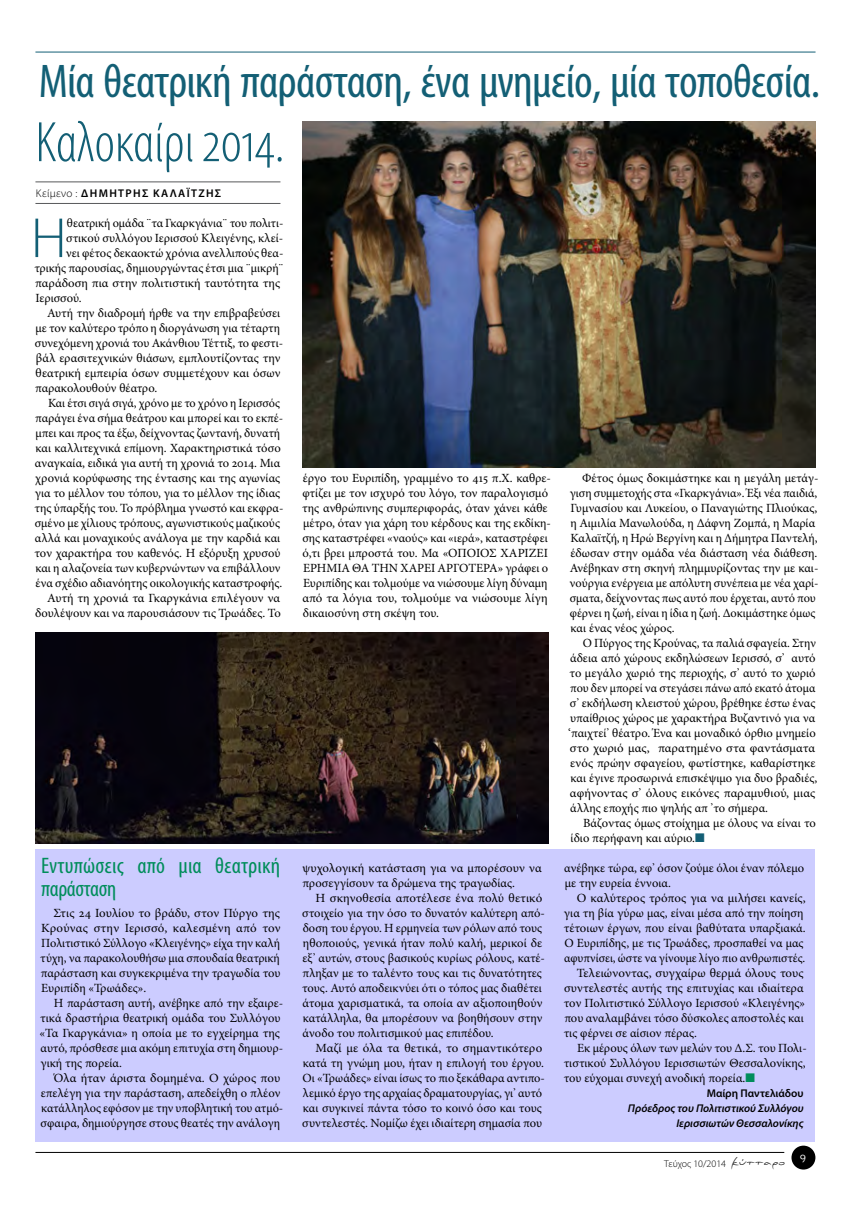
<style>
.page{position:relative;width:851px;height:1205px;background:#fff}
.page>*{position:absolute;margin:0;border:0;box-sizing:border-box;transform-origin:0 0}
.t1{font:300 condensed 57.5px "Myriad Pro";color:#135f75}
.t2{font:300 57px "Myriad Pro";color:#135f75}
.t3{font:condensed 47.5px "Myriad Pro";letter-spacing:-.015em;color:#135f75}
.t4{font:condensed 22.5px/22.5px "Myriad Pro";letter-spacing:.01em;color:#008d5b}
.t5{font:12.5px/15px "Minion Pro";color:#000}
.t6{font:300 11.75px "Bell Gothic Std";color:#fff}
.t7{font:italic 600 11.25px/15px "Myriad Pro";color:#000;text-align:right}
.t8{font:600 11.25px "Myriad Pro";letter-spacing:.12em;color:#000}
.t9{font:600 11.25px "Myriad Pro";color:#000}
.t10{font:300 10px "Myriad Pro";color:#000}
.s1{font-weight:300}
.s2{color:#135f75}
.s3{color:#008d5b}
.s4{font-family:"PF Scandal Pro";font-weight:400;font-size:11.25px}
</style>
<div class="page">
<img style="left:303px;top:122px;width:512px;height:345px">
<img style="left:35px;top:632px;width:513px;height:212px">
<div style="left:35px;top:850px;width:780px;height:292px;background:#ccf"></div>
<hr style="left:35px;top:182px;width:245px;height:1px;background:#58595b">
<hr style="left:35px;top:203px;width:245px;height:1px;background:#58595b">
<div style="left:791px;top:1145px;width:24px;height:24px;background:#000;border-radius:50%"></div>
<hr style="left:35px;top:1152px;width:749px;height:1px;background:#000">
<hr style="left:35px;top:52px;width:780px;height:1px;background:#135f75">
<h3 class="t3" style="left:39px;top:53px;width:782px">Μία θεατρική παράσταση, ένα μνημείο, μία τοποθεσία.</h3>
<h1 class="t1" style="left:35px;top:111px;width:250px">Καλοκαίρι 2014.</h1>
<p class="t8" style="left:36px;top:186px;width:179px"><span class="s1">Κείμενο :</span> Δημήτ ρης Καλαϊτζής</p>
<h2 class="t2" style="left:31px;top:207px;width:37px">Η</h2>
<p class="t5" style="left:67px;top:216px;width:218px">θεατρική ομάδα ¨τα Γκαρκγάνια¨ του πολιτι-</p>
<p class="t5" style="left:66px;top:231px;width:219px">στικού συλλόγου Ιερισσού Κλειγένης, κλεί-</p>
<p class="t5" style="left:66px;top:246px;width:219px">νει φέτος δεκαοκτώ χρόνια ανελλιπούς θεα-</p>
<p class="t5" style="left:35px;top:261px;width:250px">τρικής παρουσίας, δημιουργώντας έτσι μια ¨μικρή¨</p>
<p class="t5" style="left:35px;top:276px;width:246px">παράδοση πια στην πολιτιστική ταυτότητα της</p>
<p class="t5" style="left:36px;top:291px;width:48px">Ιερισσού.</p>
<p class="t5" style="left:47px;top:306px;width:234px">Αυτή την διαδρομή ήρθε να την επιβραβεύσει</p>
<p class="t5" style="left:36px;top:321px;width:246px">με τον καλύτερο τρόπο η διοργάνωση για τέταρτη</p>
<p class="t5" style="left:35px;top:336px;width:250px">συνεχόμενη χρονιά του Ακάνθιου Τέττιξ, το φεστι-</p>
<p class="t5" style="left:36px;top:351px;width:246px">βάλ ερασιτεχνικών θιάσων, εμπλουτίζοντας την</p>
<p class="t5" style="left:36px;top:366px;width:246px">θεατρική εμπειρία όσων συμμετέχουν και όσων</p>
<p class="t5" style="left:35px;top:381px;width:124px">παρακολουθούν θέατρο.</p>
<p class="t5" style="left:48px;top:396px;width:233px">Και έτσι σιγά σιγά, χρόνο με το χρόνο η Ιερισσός</p>
<p class="t5" style="left:35px;top:411px;width:250px">παράγει ένα σήμα θεάτρου και μπορεί και το εκπέ-</p>
<p class="t5" style="left:36px;top:426px;width:246px">μπει και προς τα έξω, δείχνοντας ζωντανή, δυνατή</p>
<p class="t5" style="left:35px;top:441px;width:247px">και καλλιτεχνικά επίμονη. Χαρακτηριστικά τόσο</p>
<p class="t5" style="left:35px;top:456px;width:247px">αναγκαία, ειδικά για αυτή τη χρονιά το 2014. Μια</p>
<p class="t5" style="left:35px;top:471px;width:246px">χρονιά κορύφωσης της έντασης και της αγωνίας</p>
<p class="t5" style="left:35px;top:486px;width:247px">για το μέλλον του τόπου, για το μέλλον της ίδιας</p>
<p class="t5" style="left:35px;top:501px;width:250px">της ύπαρξής του. Το πρόβλημα γνωστό και εκφρα-</p>
<p class="t5" style="left:35px;top:516px;width:247px">σμένο με χίλιους τρόπους, αγωνιστικούς μαζικούς</p>
<p class="t5" style="left:35px;top:531px;width:247px">αλλά και μοναχικούς ανάλογα με την καρδιά και</p>
<p class="t5" style="left:35px;top:546px;width:247px">τον χαρακτήρα του καθενός. Η εξόρυξη χρυσού</p>
<p class="t5" style="left:35px;top:561px;width:246px">και η αλαζονεία των κυβερνώντων να επιβάλλουν</p>
<p class="t5" style="left:35px;top:576px;width:248px">ένα σχέδιο αδιανόητης οικολογικής καταστροφής.</p>
<p class="t5" style="left:47px;top:591px;width:234px">Αυτή τη χρονιά τα Γκαργκάνια επιλέγουν να</p>
<p class="t5" style="left:35px;top:606px;width:247px">δουλέψουν και να παρουσιάσουν τις Τρωάδες. Το</p>
<h3 class="t4" style="left:41px;top:854px;width:240px">Εντυπώσεις από μια θεατρική παράσταση</h3>
<p class="t5" style="left:40px;top:906px;width:242px;text-align:justify;text-indent:13px">Στις 24 Ιουλίου το βράδυ, στον Πύργο της Κρούνας στην Ιερισσό, καλεσμένη από τον Πολιτιστικό Σύλλογο «Κλειγένης» είχα την καλή τύχη, να παρακολουθήσω μια σπουδαία θεατρική παράσταση και συγκεκριμένα την τραγωδία του Ευριπίδη «Τρωάδες».</p>
<p class="t5" style="left:40px;top:996px;width:245px;text-indent:14px">Η παράσταση αυτή, ανέβηκε από την εξαιρε&shy;τικά δραστήρια θεατρική ομάδα του Συλλόγου «Τα Γκαργκάνια» η οποία με το εγχείρημα της αυτό, πρόσθεσε μια ακόμη επιτυχία στη δημιουρ&shy;γική της πορεία.</p>
<p class="t5" style="left:41px;top:1071px;width:244px;text-indent:13px">Όλα ήταν άριστα δομημένα. Ο χώρος που επελέγη για την παράσταση, απεδείχθη ο πλέον κατάλληλος εφόσον με την υποβλητική του ατμό&shy;σφαιρα, δημιούργησε στους θεατές την ανάλογη</p>
<p class="t5" style="left:302px;top:471px;width:250px">έργο του Ευριπίδη, γραμμένο το 415 π.Χ. καθρε&shy;φτίζει με τον ισχυρό του λόγο, τον παραλογισμό της ανθρώπινης συμπεριφοράς, όταν χάνει κάθε μέτρο, όταν για χάρη του κέρδους και της εκδίκη&shy;σης καταστρέφει «ναούς» και «ιερά», καταστρέφει ό,τι βρει μπροστά του. Μα «ΟΠΟΙΟΣ ΧΑΡΙΖΕΙ ΕΡΗΜΙΑ ΘΑ ΤΗΝ ΧΑΡΕΙ ΑΡΓΟΤΕΡΑ» γράφει ο Ευριπίδης και τολμούμε να νιώσουμε λίγη δύναμη από τα λόγια του, τολμούμε να νιώσουμε λίγη δικαιοσύνη στη σκέψη του.</p>
<p class="t5" style="left:569px;top:471px;width:250px;text-indent:13px">Φέτος όμως δοκιμάστηκε και η μεγάλη μετάγ&shy;γιση συμμετοχής στα «Γκαρκγάνια». Έξι νέα παιδιά, Γυμνασίου και Λυκείου, ο Παναγιώτης Πλιούκας, η Αιμιλία Μανωλούδα, η Δάφνη Ζομπά, η Μαρία Καλαϊτζή, η Ηρώ Βεργίνη και η Δήμητρα Παντελή, έδωσαν στην ομάδα νέα διάσταση νέα διάθεση.<br>Ανέβηκαν στη σκηνή πλημμυρίζοντας την με και&shy;νούργια ενέργεια με απόλυτη συνέπεια με νέα χαρί&shy;σματα, δείχνοντας πως αυτό που έρχεται, αυτό που φέρνει η ζωή, είναι η ίδια η ζωή. Δοκιμάστηκε όμως και ένας νέος χώρος.</p>
<p class="t5" style="left:568px;top:636px;width:250px;text-indent:14px">Ο Πύργος της Κρούνας, τα παλιά σφαγεία. Στην άδεια από χώρους εκδηλώσεων Ιερισσό, σ’ αυτό το μεγάλο χωριό της περιοχής, σ’ αυτό το χωριό που δεν μπορεί να στεγάσει πάνω από εκατό άτομα σ’ εκδήλωση κλειστού χώρου, βρέθηκε έστω ένας υπαίθριος χώρος με χαρακτήρα Βυζαντινό για να ‘παιχτεί’ θέατρο. Ένα και μοναδικό όρθιο μνημείο στο χωριό μας, παρατημένο στα φαντάσματα ενός πρώην σφαγείου, φωτίστηκε, καθαρίστηκε και έγινε προσωρινά επισκέψιμο για δυο βραδιές, αφήνοντας σ’ όλους εικόνες παραμυθιού, μιας άλλης εποχής πιο ψηλής απ ’το σήμερα.</p>
<p class="t5" style="left:570px;top:816px;width:247px;text-indent:12px">Βάζοντας όμως στοίχημα με όλους να είναι το ίδιο περήφανη και αύριο.<span class="s2">■</span></p>
<p class="t5" style="left:302px;top:861px;width:241px">ψυχολογική κατάσταση για να μπορέσουν να προσεγγίσουν τα δρώμενα της τραγωδίας.</p>
<p class="t5" style="left:302px;top:891px;width:244px;text-indent:14px">Η σκηνοθεσία αποτέλεσε ένα πολύ θετικό στοιχείο για την όσο το δυνατόν καλύτερη από&shy;δοση του έργου. Η ερμηνεία των ρόλων από τους ηθοποιούς, γενικά ήταν πολύ καλή, μερικοί δε εξ’ αυτών, στους βασικούς κυρίως ρόλους, κατέ&shy;πληξαν με το ταλέντο τους και τις δυνατότητες τους. Αυτό αποδεικνύει ότι ο τόπος μας διαθέτει άτομα χαρισματικά, τα οποία αν αξιοποιηθούν κατάλληλα, θα μπορέσουν να βοηθήσουν στην άνοδο του πολιτισμικού μας επιπέδου.</p>
<p class="t5" style="left:302px;top:1041px;width:244px;text-indent:13px">Μαζί με όλα τα θετικά, το σημαντικότερο κατά τη γνώμη μου, ήταν η επιλογή του έργου.<br>Οι «Τρωάδες» είναι ίσως το πιο ξεκάθαρα αντιπο&shy;λεμικό έργο της αρχαίας δραματουργίας, γι’ αυτό και συγκινεί πάντα τόσο το κοινό όσο και τους συντελεστές. Νομίζω έχει ιδιαίτερη σημασία που</p>
<p class="t5" style="left:564px;top:861px;width:241px">ανέβηκε τώρα, εφ’ όσον ζούμε όλοι έναν πόλεμο με την ευρεία έννοια.</p>
<p class="t5" style="left:576px;top:891px;width:230px">Ο καλύτερος τρόπος για να μιλήσει κανείς,</p>
<p class="t5" style="left:564px;top:906px;width:241px">για τη βία γύρω μας, είναι μέσα από την ποίηση</p>
<p class="t5" style="left:563px;top:921px;width:243px">τέτοιων έργων, που είναι βαθύτατα υπαρξιακά.</p>
<p class="t5" style="left:564px;top:936px;width:241px">Ο Ευριπίδης, με τις Τρωάδες, προσπαθεί να μας</p>
<p class="t5" style="left:564px;top:951px;width:243px">αφυπνίσει, ώστε να γίνουμε λίγο πιο ανθρωπιστές.</p>
<p class="t5" style="left:576px;top:966px;width:228px">Τελειώνοντας, συγχαίρω θερμά όλους τους</p>
<p class="t5" style="left:564px;top:981px;width:241px">συντελεστές αυτής της επιτυχίας και ιδιαίτερα</p>
<p class="t5" style="left:563px;top:996px;width:243px">τον Πολιτιστικό Σύλλογο Ιερισσού «Κλειγένης»</p>
<p class="t5" style="left:564px;top:1011px;width:241px">που αναλαμβάνει τόσο δύσκολες αποστολές και</p>
<p class="t5" style="left:563px;top:1026px;width:135px">τις φέρνει σε αίσιον πέρας.</p>
<p class="t5" style="left:577px;top:1041px;width:231px">Εκ μέρους όλων των μελών του Δ.Σ. του Πολι-</p>
<p class="t5" style="left:563px;top:1056px;width:243px">τιστικού Συλλόγου Ιερισσιωτών Θεσσαλονίκης,</p>
<p class="t5" style="left:563px;top:1071px;width:193px">του εύχομαι συνεχή ανοδική πορεία.<span class="s3">■</span></p>
<p class="t9" style="left:706px;top:1086px;width:98px">Μαίρη Παντελιάδου</p>
<p class="t7" style="left:627px;top:1100px;width:177px">Πρόεδρος του Πολιτιστικού Συλλόγου<br>Ιερισσιωτών Θεσσαλονίκης</p>
<p class="t10" style="left:664px;top:1157px;width:122px">Τεύχος 10/2014 <span class="s4">κύτταρο</span></p>
<p class="t6" style="left:799px;top:1152px;width:8px">9</p>
</div>
